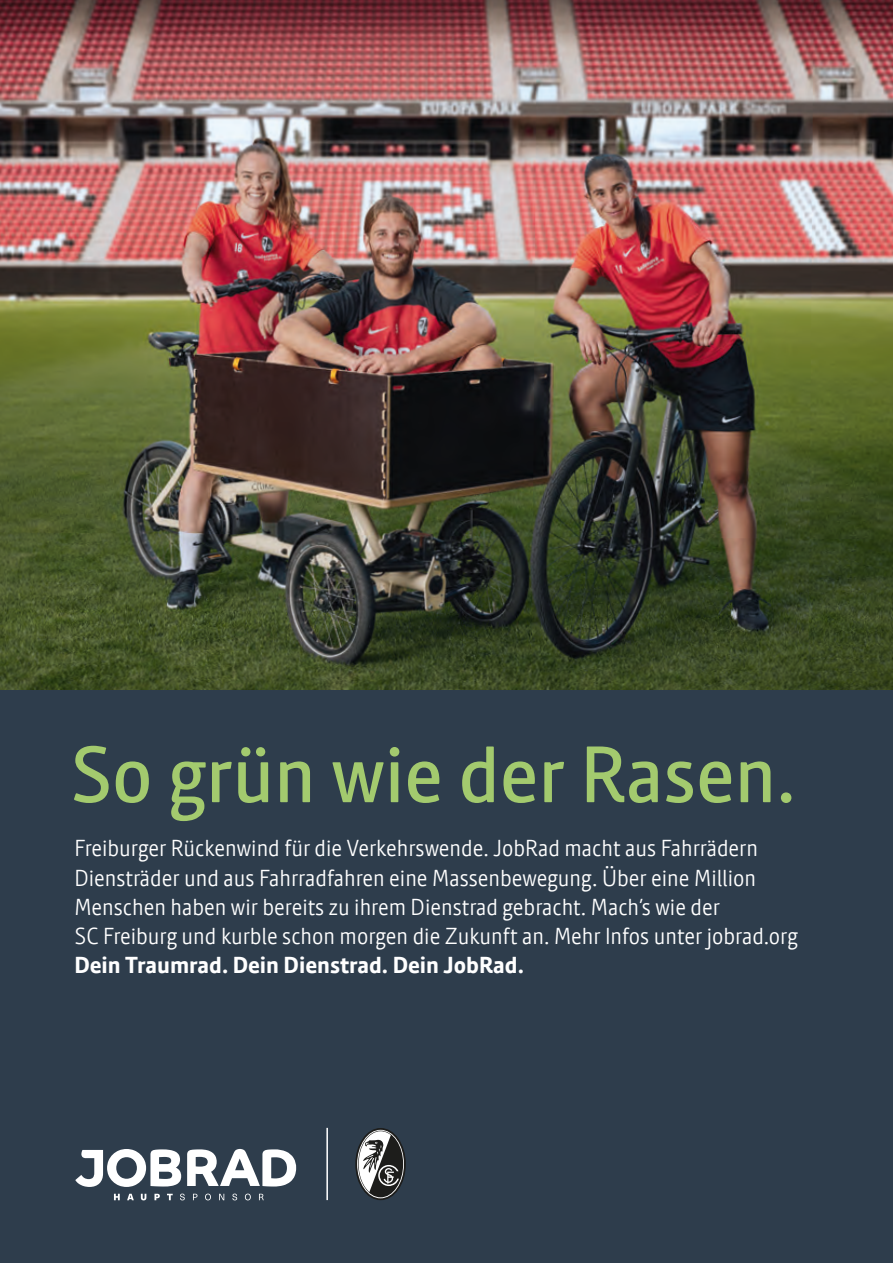
<style>
.page{position:relative;width:893px;height:1263px;background:#2e3d4c}
.page>*{position:absolute;margin:0;border:0;box-sizing:border-box;transform-origin:0 0}
.t1{font:78px "Calmetta";color:#a3ca6e}
.t2{font:300 22.5px/29.2px "Calmetta";color:#fff}
.t3{font:700 22.5px "Calmetta";color:#fff}
</style>
<div class="page">
<svg style="left:114px;top:1194px;width:6px;height:6px"></svg>
<svg style="left:127px;top:1194px;width:7px;height:6px"></svg>
<svg style="left:141px;top:1194px;width:5px;height:6px"></svg>
<svg style="left:154px;top:1194px;width:6px;height:6px"></svg>
<svg style="left:167px;top:1194px;width:6px;height:6px"></svg>
<svg style="left:180px;top:1193px;width:5px;height:7px"></svg>
<svg style="left:193px;top:1194px;width:4px;height:6px"></svg>
<svg style="left:205px;top:1193px;width:6px;height:7px"></svg>
<svg style="left:219px;top:1194px;width:5px;height:6px"></svg>
<svg style="left:232px;top:1193px;width:5px;height:7px"></svg>
<svg style="left:245px;top:1193px;width:6px;height:7px"></svg>
<svg style="left:259px;top:1194px;width:5px;height:6px"></svg>
<svg style="left:355px;top:1128px;width:51px;height:72px"></svg>
<svg style="left:358px;top:1131px;width:45px;height:66px;background:#727474"></svg>
<hr style="left:326px;top:1128px;width:2px;height:72px;background:#fff">
<svg style="left:75px;top:1149px;width:221px;height:38px"></svg>
<img style="left:0;top:0;width:893px;height:689px">
<h1 class="t1" style="left:71px;top:728px;width:727px">So grün wie der Rasen.</h1>
<p class="t2" style="left:74px;top:834px;width:725px">Freiburger Rückenwind für die Verkehrswende. JobRad macht aus Fahrrädern Diensträder und aus Fahrradfahren eine Massenbewegung. Über eine Million Menschen haben wir bereits zu ihrem Dienstrad gebracht. Mach’s wie der<br>SC Freiburg und kurble schon morgen die Zukunft an. Mehr Infos unter jobrad.org</p>
<p class="t3" style="left:74px;top:951px;width:451px">Dein Traumrad. Dein Dienstrad. Dein JobRad.</p>
</div>
